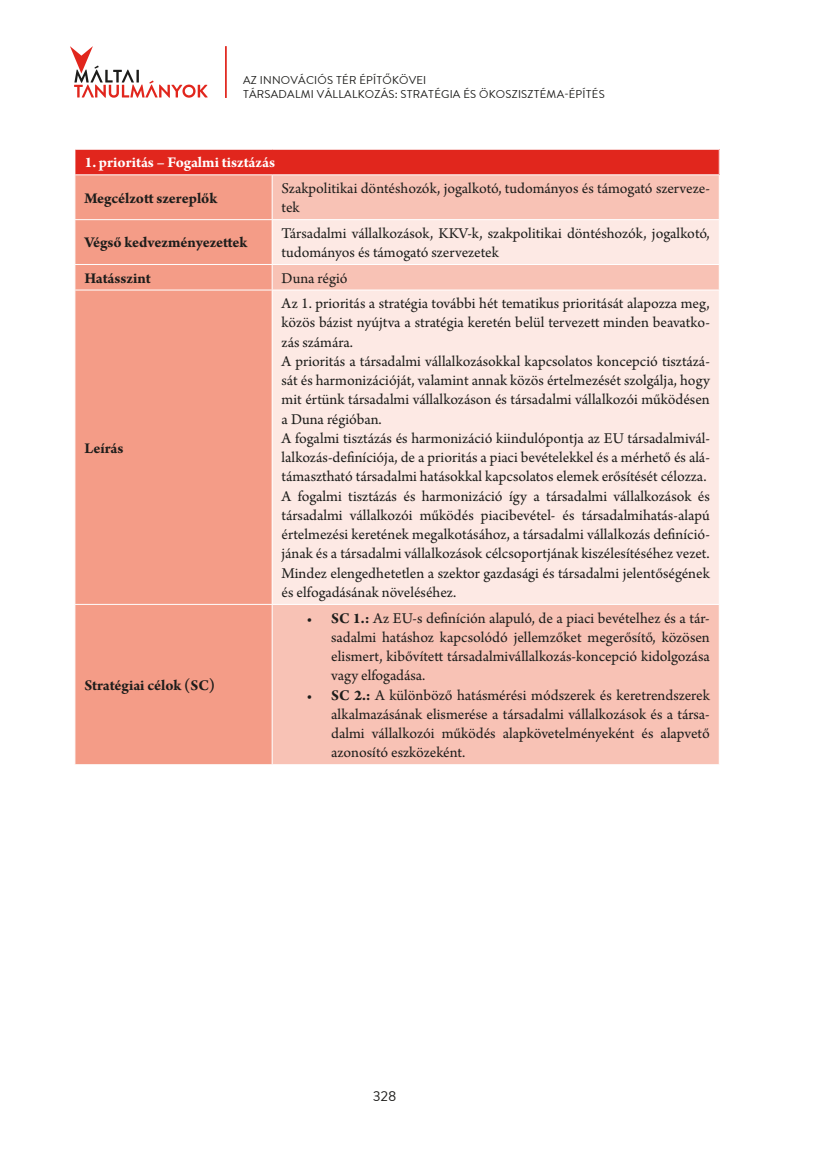
<style>
.page{position:relative;width:819px;height:1156px;background:#fff}
.page>*{position:absolute;margin:0;border:0;box-sizing:border-box;transform-origin:0 0}
.t1{font:15.75px/19.2px "Arno Pro";letter-spacing:-.005em;color:#1d1d1b;text-align:justify}
.t2{font:700 15.75px "Arno Pro";letter-spacing:-.005em;color:#1d1d1b}
.t3{font:700 15.75px "Arno Pro";color:#fff}
.t4{font:14px "Brandon Text Office";color:#1d1d1b}
.t5{font:11.38px/13.7px "Brandon Text Office";letter-spacing:.02em;color:#1d1d1b}
.s1{font-weight:700}
</style>
<div class="page">
<svg style="left:70px;top:46px;width:138px;height:52px"></svg>
<hr style="left:225px;top:46px;width:2px;height:52px;background:#e1261d">
<div style="left:75px;top:149px;width:644px;height:26px;background:#e1261d"></div>
<div style="left:75px;top:175px;width:197px;height:589px;background:#f49c87"></div>
<div style="left:273px;top:175px;width:445px;height:589px;background:#f8c2b5"></div>
<div style="left:273px;top:220px;width:445px;height:384px;background:#fde9e4"></div>
<hr style="left:74px;top:149px;width:198px;height:1px;background:#fff">
<hr style="left:272px;top:149px;width:447px;height:1px;background:#fff">
<svg style="left:718px;top:150px;width:1px;height:24px"></svg>
<hr style="left:74px;top:174px;width:198px;height:1px;background:#fff">
<hr style="left:272px;top:174px;width:447px;height:1px;background:#fff">
<hr style="left:74px;top:219px;width:198px;height:1px;background:#fff">
<hr style="left:272px;top:219px;width:447px;height:1px;background:#fff">
<hr style="left:74px;top:264px;width:198px;height:1px;background:#fff">
<svg style="left:272px;top:265px;width:1px;height:25px"></svg>
<hr style="left:272px;top:264px;width:447px;height:1px;background:#fff">
<svg style="left:718px;top:265px;width:1px;height:25px"></svg>
<hr style="left:74px;top:290px;width:198px;height:1px;background:#fff">
<hr style="left:272px;top:290px;width:447px;height:1px;background:#fff">
<hr style="left:74px;top:604px;width:198px;height:1px;background:#fff">
<hr style="left:272px;top:604px;width:447px;height:1px;background:#fff">
<p class="t5" style="left:243px;top:73px;width:363px">AZ INNOVÁCIÓS TÉR ÉPÍTŐKÖVEI<br>TÁRSADALMI VÁLLALKOZÁS: STRATÉGIA ÉS ÖKOSZISZTÉMA-ÉPÍTÉS</p>
<p class="t3" style="left:84px;top:154px;width:192px">1. prioritás – Fogalmi tisztázás</p>
<p class="t2" style="left:84px;top:189px;width:134px">Megcélzott szereplők</p>
<p class="t1" style="left:281px;top:179px;width:429px">Szakpolitikai döntéshozók, jogalkotó, tudományos és támogató szerveze&shy;tek</p>
<p class="t2" style="left:84px;top:234px;width:164px">Végső kedvezményezettek</p>
<p class="t1" style="left:281px;top:224px;width:429px">Társadalmi vállalkozások, KKV-k, szakpolitikai döntéshozók, jogalkotó, tudományos és támogató szervezetek</p>
<p class="t2" style="left:84px;top:269px;width:68px">Hatásszint</p>
<p class="t1" style="left:281px;top:269px;width:67px">Duna régió</p>
<p class="t2" style="left:84px;top:439px;width:41px">Leírás</p>
<p class="t2" style="left:84px;top:676px;width:132px">Stratégiai célok (SC)</p>
<p class="t1" style="left:281px;top:295px;width:429px">Az 1. prioritás a stratégia további hét tematikus prioritását alapozza meg, közös bázist nyújtva a stratégia keretén belül tervezett minden beavatko&shy;zás számára.</p>
<p class="t1" style="left:281px;top:352px;width:429px">A prioritás a társadalmi vállalkozásokkal kapcsolatos koncepció tisztázá&shy;sát és harmonizációját, valamint annak közös értelmezését szolgálja, hogy mit értünk társadalmi vállalkozáson és társadalmi vállalkozói működésen a Duna régióban.</p>
<p class="t1" style="left:281px;top:429px;width:429px">A fogalmi tisztázás és harmonizáció kiindulópontja az EU társadalmivál&shy;lalkozás-definíciója, de a prioritás a piaci bevételekkel és a mérhető és alá&shy;támasztható társadalmi hatásokkal kapcsolatos elemek erősítését célozza.</p>
<p class="t1" style="left:281px;top:487px;width:430px">A fogalmi tisztázás és harmonizáció így a társadalmi vállalkozások és társadalmi vállalkozói működés piacibevétel- és társadalmihatás-alapú értelmezési keretének megalkotásához, a társadalmi vállalkozás definíció&shy;jának és a társadalmi vállalkozások célcsoportjának kiszélesítéséhez vezet.<br>Mindez elengedhetetlen a szektor gazdasági és társadalmi jelentőségének és elfogadásának növeléséhez.</p>
<p class="t1" style="left:331px;top:609px;width:380px;text-indent:-25px">• <span class="s1">SC 1.:</span> Az EU-s definíción alapuló, de a piaci bevételhez és a tár&shy;sadalmi hatáshoz kapcsolódó jellemzőket megerősítő, közösen elismert, kibővített társadalmivállalkozás-koncepció kidolgozása vagy elfogadása.</p>
<p class="t1" style="left:331px;top:686px;width:380px;text-indent:-25px">• <span class="s1">SC 2.:</span> A különböző hatásmérési módszerek és keretrendszerek alkalmazásának elismerése a társadalmi vállalkozások és a társa&shy;dalmi vállalkozói működés alapkövetelményeként és alapvető azonosító eszközeként.</p>
<p class="t4" style="left:372px;top:1087px;width:26px">328</p>
</div>
